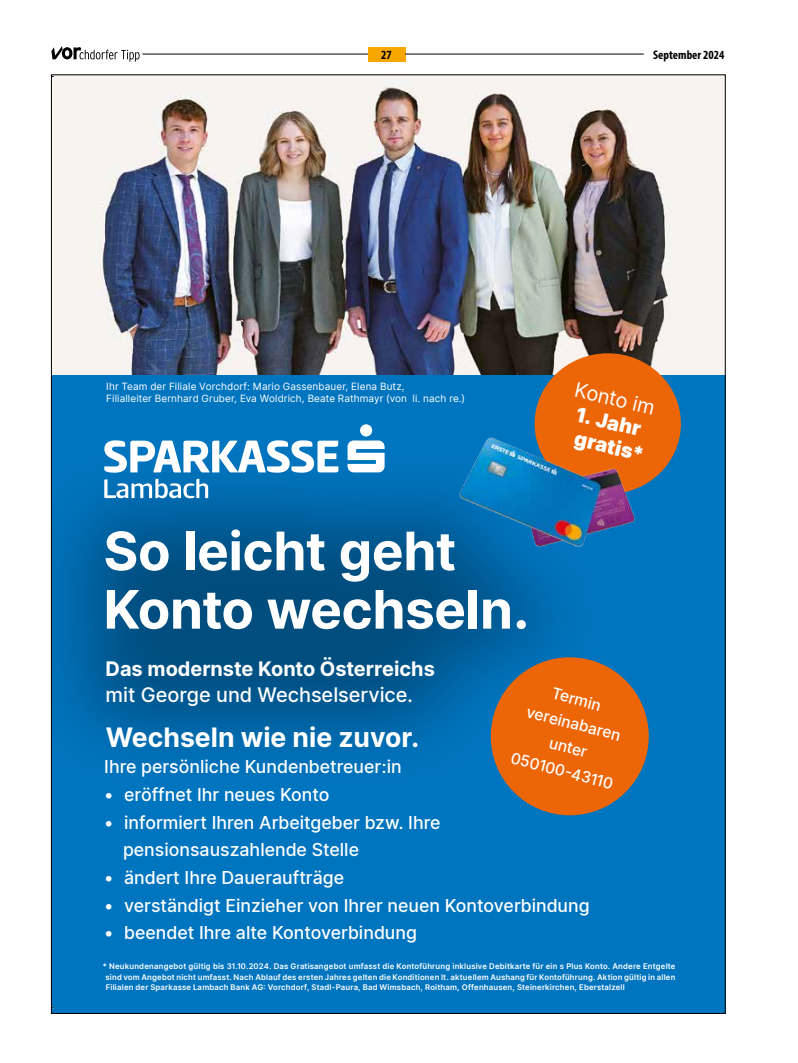
<style>
.page{position:relative;width:798px;height:1063px;background:#fff}
.page>*{position:absolute;margin:0;border:0;box-sizing:border-box;transform-origin:0 0}
.t1{font:700 53.12px/58.4px "Inter";letter-spacing:-.01em;color:#fff}
.t2{font:700 26.5px "Inter";color:#fff}
.t3{font:700 19.88px "Inter";color:#fff}
.t4{font:500 19.88px "Inter";letter-spacing:-.005em;color:#fff}
.t5{font:900 19.88px/23.9px "Inter";color:#fff}
.t6{font:19.88px "Inter";color:#fff}
.t7{font:500 17.75px/27.6px "Inter";color:#fff}
.t8{font:500 15.5px/24.4px "Inter";color:#fff;text-align:center}
.t9{font:700 condensed 12.5px "Myriad Pro";color:#000}
.t10{font:10px/12px "Inter";letter-spacing:.015em;color:#fff}
.t11{font:600 7.75px/10.1px "Inter";letter-spacing:.025em;color:#fff;text-align:justify}
</style>
<div class="page">
<svg style="left:51px;top:46px;width:88px;height:16px"></svg>
<div style="left:368px;top:47px;width:37px;height:15px;background:#f7a600"></div>
<hr style="left:142px;top:54px;width:226px;height:1px;background:#000">
<hr style="left:405px;top:54px;width:238px;height:1px;background:#000">
<div style="left:51px;top:75px;width:674px;height:938px;background:#0075bf"></div>
<div style="left:51px;top:443px;width:559px;height:350px;background:#000;opacity:.35"></div>
<div style="left:490px;top:657px;width:158px;height:158px;background:#ec6608;border-radius:50%"></div>
<img style="left:53px;top:77px;width:670px;height:298px">
<svg style="left:104px;top:440px;width:234px;height:33px"></svg>
<svg style="left:347px;top:440px;width:37px;height:32px"></svg>
<div style="left:360px;top:424px;width:12px;height:13px;background:#fff;border-radius:50%"></div>
<svg style="left:104px;top:479px;width:104px;height:19px"></svg>
<div style="left:534px;top:353px;width:146px;height:141px;background:#ec6608;border-radius:50%"></div>
<img style="left:415px;top:420px;width:266px;height:154px">
<h3 class="t9" style="left:381px;top:47px;width:12px">27</h3>
<h3 class="t9" style="left:653px;top:47px;width:73px">September 2024</h3>
<p class="t10" style="left:106px;top:380px;width:360px">Ihr Team der Filiale Vorchdorf: Mario Gassenbauer, Elena Butz,<br>Filialleiter Bernhard Gruber, Eva Woldrich, Beate Rathmayr (von li. nach re.)</p>
<h3 class="t6" style="left:578px;top:375px;width:83px;rotate:13deg">Konto im</h3>
<h3 class="t5" style="left:579px;top:402px;width:76px;rotate:13deg">1. Jahr gratis*</h3>
<h1 class="t1" style="left:103px;top:520px;width:428px">So leicht geht<br>Konto wechseln.</h1>
<h3 class="t3" style="left:106px;top:654px;width:330px">Das modernste Konto Österreichs</h3>
<h3 class="t4" style="left:106px;top:680px;width:309px">mit George und Wechselservice.</h3>
<h3 class="t8" style="left:531px;top:675px;width:107px;rotate:14deg">Termin vereinabaren unter<br>050100-43110</h3>
<h2 class="t2" style="left:106px;top:718px;width:315px">Wechseln wie nie zuvor.</h2>
<h3 class="t7" style="left:104px;top:753px;width:299px">Ihre persönliche Kundenbetreuer:in</h3>
<h3 class="t7" style="left:104px;top:780px;width:227px">• eröffnet Ihr neues Konto</h3>
<h3 class="t7" style="left:123px;top:808px;width:319px;text-indent:-19px">• informiert Ihren Arbeitgeber bzw. Ihre pensionsauszahlende Stelle</h3>
<h3 class="t7" style="left:104px;top:863px;width:241px">• ändert Ihre Daueraufträge</h3>
<h3 class="t7" style="left:104px;top:891px;width:486px">• verständigt Einzieher von Ihrer neuen Kontoverbindung</h3>
<h3 class="t7" style="left:104px;top:918px;width:314px">• beendet Ihre alte Kontoverbindung</h3>
<p class="t11" style="left:105px;top:961px;width:571px;text-indent:-3px">* Neukundenangebot gültig bis 31.10.2024. Das Gratisangebot umfasst die Kontoführung inklusive Debitkarte für ein s Plus Konto. Andere Entgelte sind vom Angebot nicht umfasst. Nach Ablauf des ersten Jahres gelten die Konditionen lt. aktuellem Aushang für Kontoführung. Aktion gültig in allen Filialen der Sparkasse Lambach Bank AG: Vorchdorf, Stadl-Paura, Bad Wimsbach, Roitham, Offenhausen, Steinerkirchen, Eberstalzell</p>
</div>
